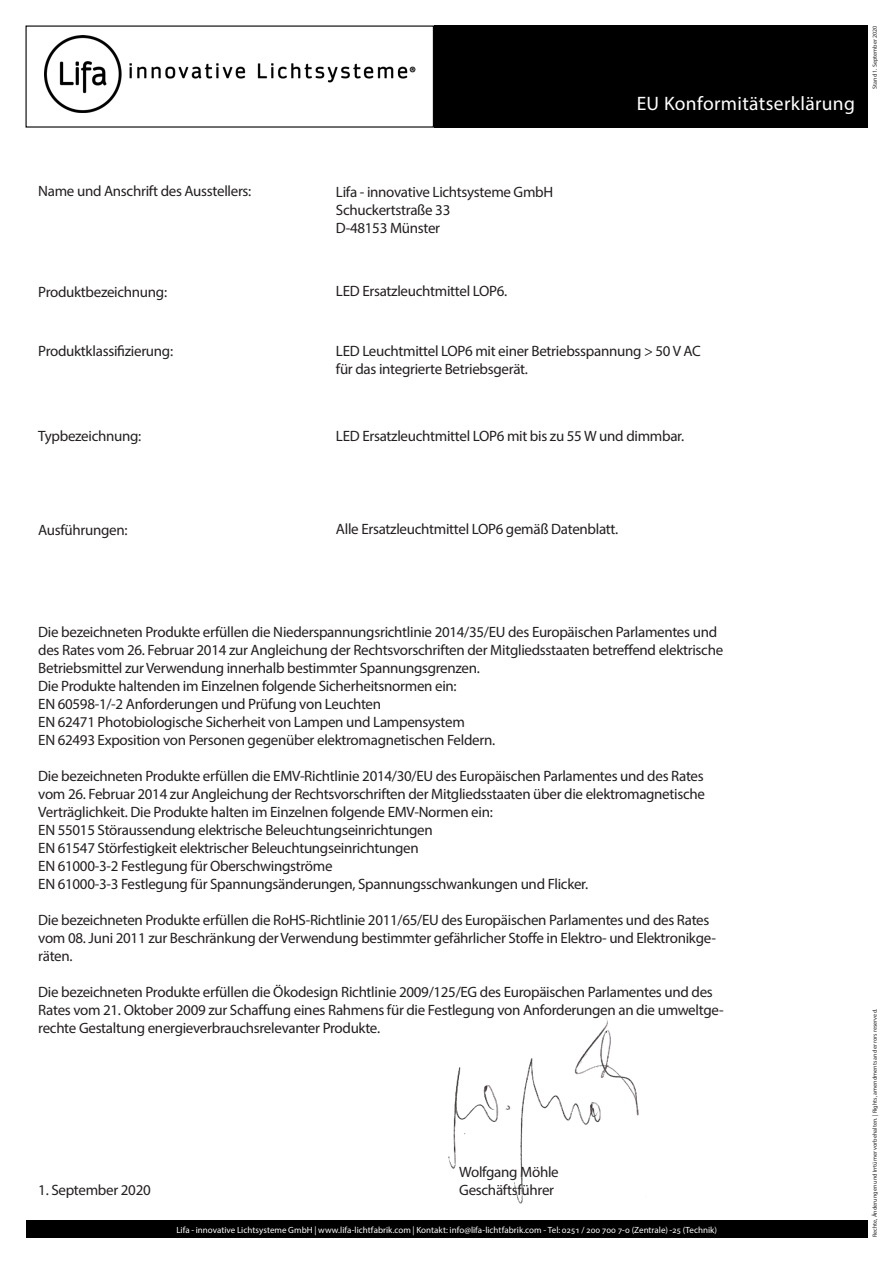
<style>
.page{position:relative;width:893px;height:1263px;background:#fff}
.page>*{position:absolute;margin:0;border:0;box-sizing:border-box;transform-origin:0 0}
.t1{font:19.5px "Myriad Pro";letter-spacing:.02em;color:#fff}
.t2{font:15px/18px "Myriad Pro";letter-spacing:-.02em;color:#231f20}
.t3{font:9px "Myriad Pro";color:#fff}
.t4{font:6px "Myriad Pro";letter-spacing:.015em;color:#231f20}
</style>
<div class="page">
<div style="left:434px;top:26px;width:434px;height:102px;background:#000"></div>
<img style="left:44px;top:35px;width:371px;height:78px">
<div style="left:26px;top:1220px;width:842px;height:17px;background:#000"></div>
<img style="left:448px;top:1017px;width:191px;height:187px">
<h1 class="t1" style="left:637px;top:91px;width:220px">EU Konformitätserklärung</h1>
<p class="t4" style="left:871px;top:89px;width:65px;rotate:-90deg">Stand 1. September 2020</p>
<p class="t2" style="left:38px;top:182px;width:215px">Name und Anschrift des Ausstellers:</p>
<p class="t2" style="left:336px;top:182px;width:219px">Lifa - innovative Lichtsysteme GmbH</p>
<p class="t2" style="left:336px;top:200px;width:116px">Schuckertstraße 33</p>
<p class="t2" style="left:336px;top:218px;width:106px">D-48153 Münster</p>
<p class="t2" style="left:38px;top:282px;width:130px">Produktbezeichnung:</p>
<p class="t2" style="left:336px;top:282px;width:173px">LED Ersatzleuchtmittel LOP6.</p>
<p class="t2" style="left:38px;top:342px;width:136px">Produktklassifizierung:</p>
<p class="t2" style="left:336px;top:341px;width:367px">LED Leuchtmittel LOP6 mit einer Betriebsspannung &gt; 50 V AC für das integrierte Betriebsgerät.</p>
<p class="t2" style="left:38px;top:427px;width:105px">Typbezeichnung:</p>
<p class="t2" style="left:336px;top:426px;width:350px">LED Ersatzleuchtmittel LOP6 mit bis zu 55 W und dimmbar.</p>
<p class="t2" style="left:38px;top:521px;width:91px">Ausführungen:</p>
<p class="t2" style="left:336px;top:520px;width:284px">Alle Ersatzleuchtmittel LOP6 gemäß Datenblatt.</p>
<p class="t2" style="left:38px;top:623px;width:686px">Die bezeichneten Produkte erfüllen die Niederspannungsrichtlinie 2014/35/EU des Europäischen Parlamentes und des Rates vom 26. Februar 2014 zur Angleichung der Rechtsvorschriften der Mitgliedsstaaten betreffend elektrische<br>Betriebsmittel zur Verwendung innerhalb bestimmter Spannungsgrenzen.</p>
<p class="t2" style="left:38px;top:677px;width:420px">Die Produkte haltenden im Einzelnen folgende Sicherheitsnormen ein:</p>
<p class="t2" style="left:38px;top:695px;width:344px">EN 60598-1/-2 Anforderungen und Prüfung von Leuchten</p>
<p class="t2" style="left:38px;top:713px;width:428px">EN 62471 Photobiologische Sicherheit von Lampen und Lampensystem</p>
<p class="t2" style="left:38px;top:731px;width:458px">EN 62493 Exposition von Personen gegenüber elektromagnetischen Feldern.</p>
<p class="t2" style="left:38px;top:767px;width:668px;text-align:justify">Die bezeichneten Produkte erfüllen die EMV-Richtlinie 2014/30/EU des Europäischen Parlamentes und des Rates vom 26. Februar 2014 zur Angleichung der Rechtsvorschriften der Mitgliedsstaaten über die elektromagnetische Verträglichkeit. Die Produkte halten im Einzelnen folgende EMV-Normen ein:</p>
<p class="t2" style="left:38px;top:821px;width:396px">EN 55015 Störaussendung elektrische Beleuchtungseinrichtungen</p>
<p class="t2" style="left:38px;top:839px;width:382px">EN 61547 Störfestigkeit elektrischer Beleuchtungseinrichtungen</p>
<p class="t2" style="left:38px;top:857px;width:296px">EN 61000-3-2 Festlegung für Oberschwingströme</p>
<p class="t2" style="left:38px;top:875px;width:551px">EN 61000-3-3 Festlegung für Spannungsänderungen, Spannungsschwankungen und Flicker.</p>
<p class="t2" style="left:38px;top:911px;width:679px">Die bezeichneten Produkte erfüllen die RoHS-Richtlinie 2011/65/EU des Europäischen Parlamentes und des Rates vom 08. Juni 2011 zur Beschränkung der Verwendung bestimmter gefährlicher Stoffe in Elektro- und Elektronikge&shy;räten.</p>
<p class="t2" style="left:38px;top:983px;width:687px">Die bezeichneten Produkte erfüllen die Ökodesign Richtlinie 2009/125/EG des Europäischen Parlamentes und des<br>Rates vom 21. Oktober 2009 zur Schaffung eines Rahmens für die Festlegung von Anforderungen an die umweltge&shy;rechte Gestaltung energieverbrauchsrelevanter Produkte.</p>
<p class="t2" style="left:38px;top:1181px;width:114px">1. September 2020</p>
<p class="t2" style="left:459px;top:1163px;width:101px">Wolfgang Möhle</p>
<p class="t2" style="left:459px;top:1181px;width:96px">Geschäftsführer</p>
<p class="t3" style="left:176px;top:1224px;width:542px">Lifa - innovative Lichtsysteme GmbH | www.lifa-lichtfabrik.com | Kontakt: info@lifa-lichtfabrik.com - Tel: 0251 / 200 700 7-0 (Zentrale) -25 (Technik)</p>
<p class="t4" style="left:871px;top:1237px;width:230px;rotate:-90deg">Rechte, Änderungen und Irrtümer vorbehalten. | Rights, amendments and errors reserved.</p>
</div>
